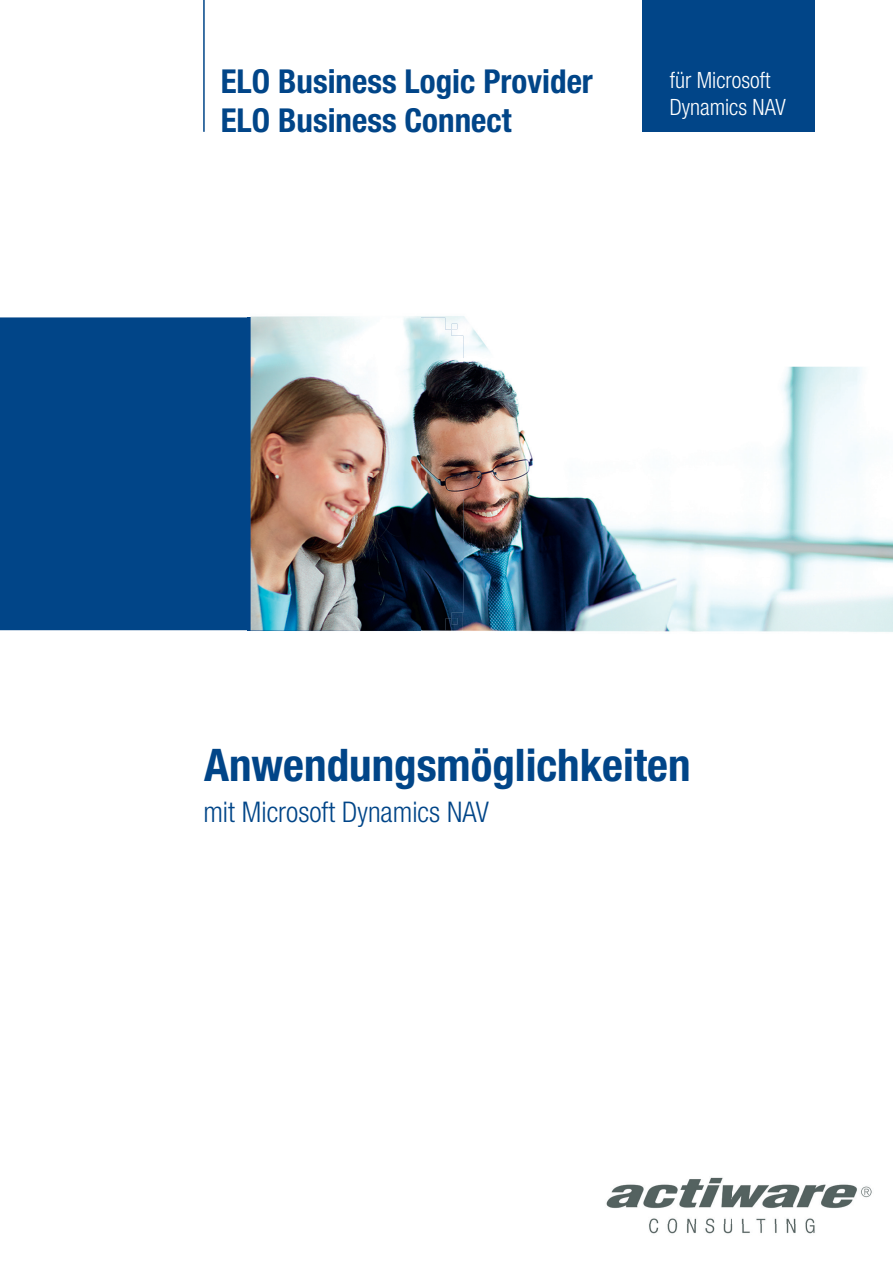
<style>
.page{position:relative;width:893px;height:1263px;background:#fff}
.page>*{position:absolute;margin:0;border:0;box-sizing:border-box;transform-origin:0 0}
.t1{font:700 condensed 45px "Helvetica Neue LT Std";color:#014588}
.t2{font:700 condensed 33px/39.6px "Helvetica Neue LT Std";color:#014588}
.t3{font:300 condensed 28.5px "Helvetica Neue LT Std";color:#014588}
.t4{font:300 condensed 22.5px/27px "Helvetica Neue LT Std";color:#fff}
</style>
<div class="page">
<div style="left:0;top:317px;width:248px;height:313px;background:#014588"></div>
<img style="left:606px;top:1177px;width:266px;height:57px">
<img style="left:250px;top:316px;width:240px;height:42px">
<img style="left:463px;top:361px;width:430px;height:271px">
<img style="left:248px;top:630px;width:215px;height:1px">
<img style="left:248px;top:317px;width:215px;height:313px">
<div style="left:642px;top:0;width:172px;height:132px;background:#014588"></div>
<hr style="left:203px;top:0;width:2px;height:132px;background:#014588">
<p class="t2" style="left:221px;top:61px;width:374px">ELO Business Logic Provider<br>ELO Business Connect</p>
<p class="t4" style="left:670px;top:67px;width:117px">für Microsoft<br>Dynamics NAV</p>
<h1 class="t1" style="left:204px;top:737px;width:488px">Anwendungsmöglichkeiten</h1>
<p class="t3" style="left:203px;top:795px;width:287px">mit Microsoft Dynamics NAV</p>
</div>
